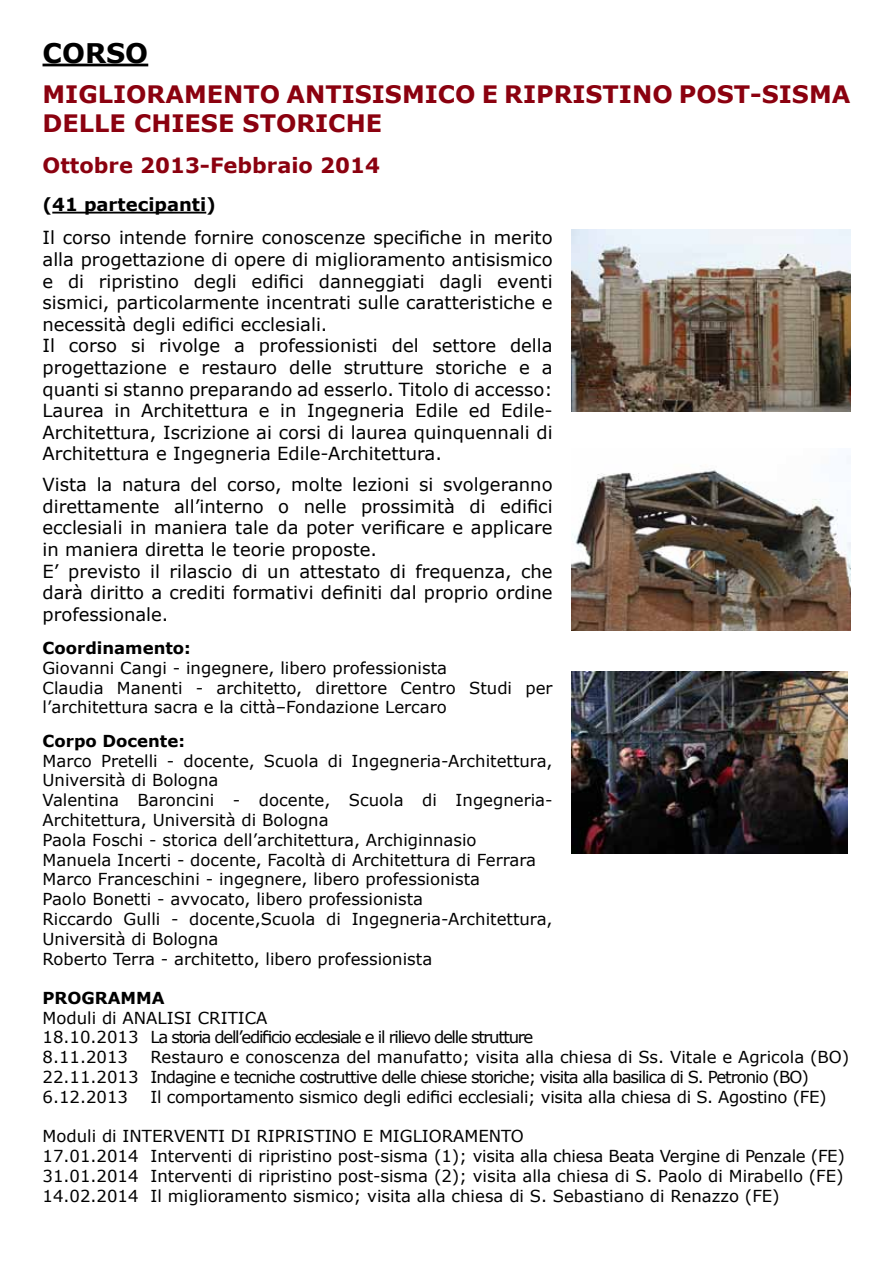
<style>
.page{position:relative;width:893px;height:1263px;background:#fff}
.page>*{position:absolute;margin:0;border:0;box-sizing:border-box;transform-origin:0 0}
.t1{font:700 27px "Verdana";color:#000}
.t2{font:700 24px/28.8px "Verdana";color:#8b010f}
.t3{font:700 21px "Verdana";color:#8b010f}
.t4{font:18px/21.6px "Verdana";color:#000}
.t5{font:700 18px "Verdana";color:#000}
.t6{font:16.5px/19.8px "Verdana";color:#000}
.t7{font:16.5px/19.8px "Verdana";letter-spacing:-.06em;color:#000}
.t8{font:16.5px/19.8px "Verdana";letter-spacing:-.08em;color:#000}
.t9{font:16.5px "Verdana";letter-spacing:-.02em;color:#000}
.t10{font:700 16.5px "Verdana";color:#000}
</style>
<div class="page">
<hr style="left:43px;top:64px;width:105px;height:2px;background:#000">
<hr style="left:52px;top:212px;width:154px;height:2px;background:#000">
<img style="left:571px;top:229px;width:279px;height:182px">
<img style="left:571px;top:456px;width:279px;height:175px">
<img style="left:571px;top:672px;width:277px;height:182px">
<h1 class="t1" style="left:43px;top:34px;width:107px">CORSO</h1>
<h2 class="t2" style="left:43px;top:79px;width:809px">MIGLIORAMENTO ANTISISMICO E RIPRISTINO POST-SISMA<br>DELLE CHIESE STORICHE</h2>
<p class="t3" style="left:43px;top:151px;width:339px">Ottobre 2013-Febbraio 2014</p>
<p class="t5" style="left:43px;top:192px;width:175px">(41 partecipanti)</p>
<p class="t4" style="left:43px;top:227px;width:512px">Il corso intende fornire conoscenze specifiche in merito alla progettazione di opere di miglioramento antisismico e di ripristino degli edifici danneggiati dagli eventi sismici, particolarmente incentrati sulle caratteristiche e necessità degli edifici ecclesiali.<br>Il corso si rivolge a professionisti del settore della progettazione e restauro delle strutture storiche e a quanti si stanno preparando ad esserlo. Titolo di accesso:<br>Laurea in Architettura e in Ingegneria Edile ed Edile-Architettura, Iscrizione ai corsi di laurea quinquennali di Architettura e Ingegneria Edile-Architettura.</p>
<p class="t4" style="left:43px;top:473px;width:512px">Vista la natura del corso, molte lezioni si svolgeranno direttamente all’interno o nelle prossimità di edifici ecclesiali in maniera tale da poter verificare e applicare in maniera diretta le teorie proposte.<br>E’ previsto il rilascio di un attestato di frequenza, che darà diritto a crediti formativi definiti dal proprio ordine professionale.</p>
<p class="t10" style="left:43px;top:636px;width:150px">Coordinamento:</p>
<p class="t6" style="left:43px;top:658px;width:512px">Giovanni Cangi - ingegnere, libero professionista<br>Claudia Manenti - architetto, direttore Centro Studi per l’architettura sacra e la città–Fondazione Lercaro</p>
<p class="t10" style="left:43px;top:729px;width:144px">Corpo Docente:</p>
<p class="t6" style="left:43px;top:750px;width:512px">Marco Pretelli - docente, Scuola di Ingegneria-Architettura, Università di Bologna<br>Valentina Baroncini - docente, Scuola di Ingegneria-Architettura, Università di Bologna<br>Paola Foschi - storica dell’architettura, Archiginnasio<br>Manuela Incerti - docente, Facoltà di Architettura di Ferrara Marco Franceschini - ingegnere, libero professionista<br>Paolo Bonetti - avvocato, libero professionista<br>Riccardo Gulli - docente,Scuola di Ingegneria-Architettura, Università di Bologna<br>Roberto Terra - architetto, libero professionista</p>
<p class="t10" style="left:43px;top:986px;width:124px">PROGRAMMA</p>
<p class="t8" style="left:43px;top:1007px;width:492px">Moduli di ANALISI CRITICA<br>18.10.2013 La storia dell’edificio ecclesiale e il rilievo delle strutture<br>8.11.2013</p>
<p class="t7" style="left:43px;top:1047px;width:808px;text-indent:108px">Restauro e conoscenza del manufatto; visita alla chiesa di Ss. Vitale e Agricola (BO)<br>22.11.2013 Indagine e tecniche costruttive delle chiese storiche; visita alla basilica di S. Petronio (BO)<br>6.12.2013</p>
<p class="t9" style="left:151px;top:1085px;width:678px">Il comportamento sismico degli edifici ecclesiali; visita alla chiesa di S. Agostino (FE)</p>
<p class="t6" style="left:43px;top:1126px;width:804px">Moduli di INTERVENTI DI RIPRISTINO E MIGLIORAMENTO<br>17.01.2014 Interventi di ripristino post-sisma (1); visita alla chiesa Beata Vergine di Penzale (FE)<br>31.01.2014 Interventi di ripristino post-sisma (2); visita alla chiesa di S. Paolo di Mirabello (FE)<br>14.02.2014 Il miglioramento sismico; visita alla chiesa di S. Sebastiano di Renazzo (FE)</p>
</div>
